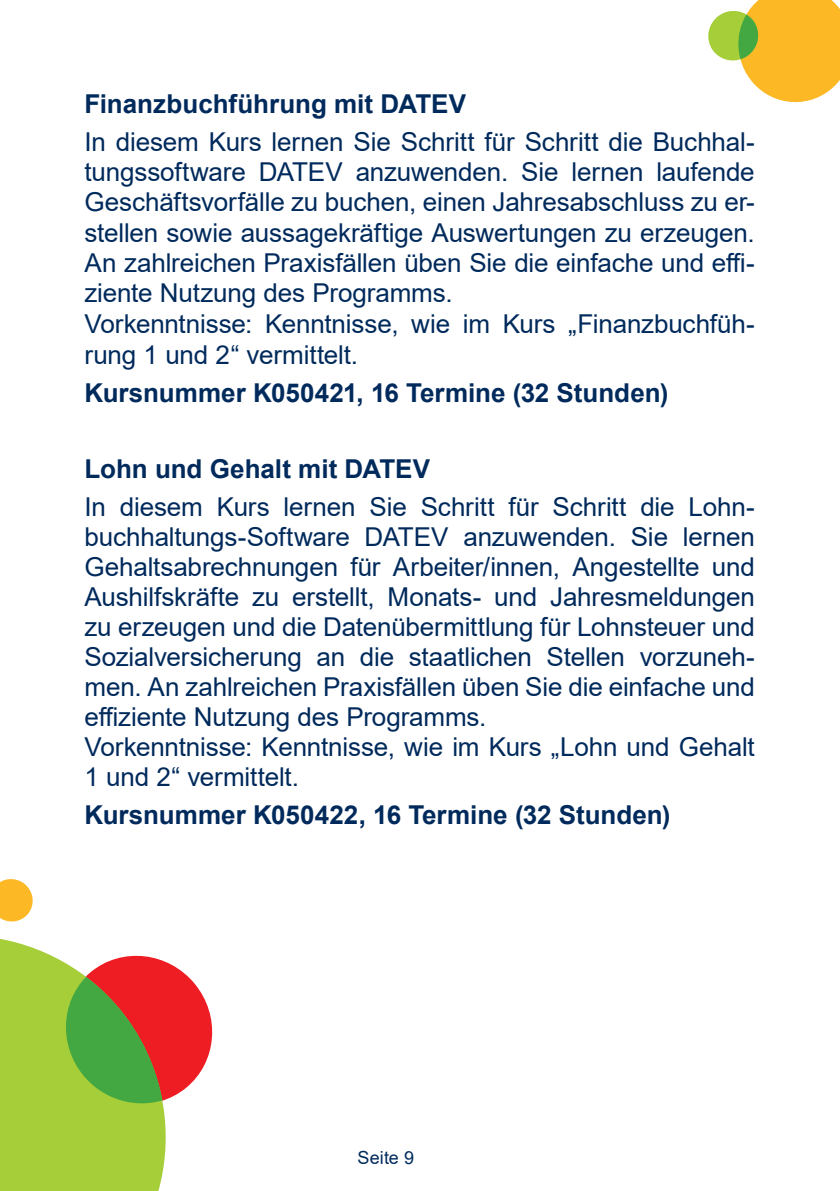
<style>
.page{position:relative;width:840px;height:1191px;background:#fff}
.page>*{position:absolute;margin:0;border:0;box-sizing:border-box;transform-origin:0 0}
.Überschriften{font:26px/30px "Arial";letter-spacing:-.005em;color:#002a5c;text-align:justify}
.Fließtext{font:26px/30px "Arial";letter-spacing:-.005em;color:#002a5c;text-align:justify}
.Überschriften-2{font:700 26px "Arial";color:#002a5c}
.t1{font:18px "Arial";letter-spacing:.005em;color:#002a5c}
</style>
<div class="page">
<svg style="left:0;top:879px;width:33px;height:31px"></svg>
<svg style="left:708px;top:0;width:131px;height:103px"></svg>
<svg style="left:0;top:910px;width:166px;height:281px"></svg>
<svg style="left:56px;top:946px;width:157px;height:167px"></svg>
<p class="Überschriften-2" style="left:84px;top:86px;width:383px">Finanzbuchführung mit DATEV</p>
<p class="Fließtext" style="left:84px;top:127px;width:671px">In diesem Kurs lernen Sie Schritt für Schritt die Buchhal&shy;tungssoftware DATEV anzuwenden. Sie lernen laufende Geschäftsvorfälle zu buchen, einen Jahresabschluss zu er&shy;stellen sowie aussagekräftige Auswertungen zu erzeugen.<br>An zahlreichen Praxisfällen üben Sie die einfache und effi&shy;ziente Nutzung des Programms.</p>
<p class="Fließtext" style="left:84px;top:308px;width:671px;line-height:31.2px">Vorkenntnisse: Kenntnisse, wie im Kurs „Finanzbuchfüh&shy;rung 1 und 2“ vermittelt.</p>
<p class="Überschriften-2" style="left:84px;top:374px;width:585px">Kursnummer K050421, 16 Termine (32 Stunden)</p>
<p class="Überschriften-2" style="left:84px;top:450px;width:347px">Lohn und Gehalt mit DATEV</p>
<p class="Überschriften" style="left:84px;top:492px;width:671px">In diesem Kurs lernen Sie Schritt für Schritt die Lohn&shy;buchhaltungs-Software DATEV anzuwenden. Sie lernen Gehaltsabrechnungen für Arbeiter/innen, Angestellte und Aushilfskräfte zu erstellt, Monats- und Jahresmeldungen zu erzeugen und die Datenübermittlung für Lohnsteuer und Sozialversicherung an die staatlichen Stellen vorzuneh&shy;men. An zahlreichen Praxisfällen üben Sie die einfache und effiziente Nutzung des Programms.</p>
<p class="Überschriften" style="left:84px;top:732px;width:671px">Vorkenntnisse: Kenntnisse, wie im Kurs „Lohn und Gehalt<br>1 und 2“ vermittelt.</p>
<p class="Überschriften-2" style="left:84px;top:796px;width:587px">Kursnummer K050422, 16 Termine (32 Stunden)</p>
<p class="t1" style="left:357px;top:1145px;width:58px">Seite 9</p>
</div>
